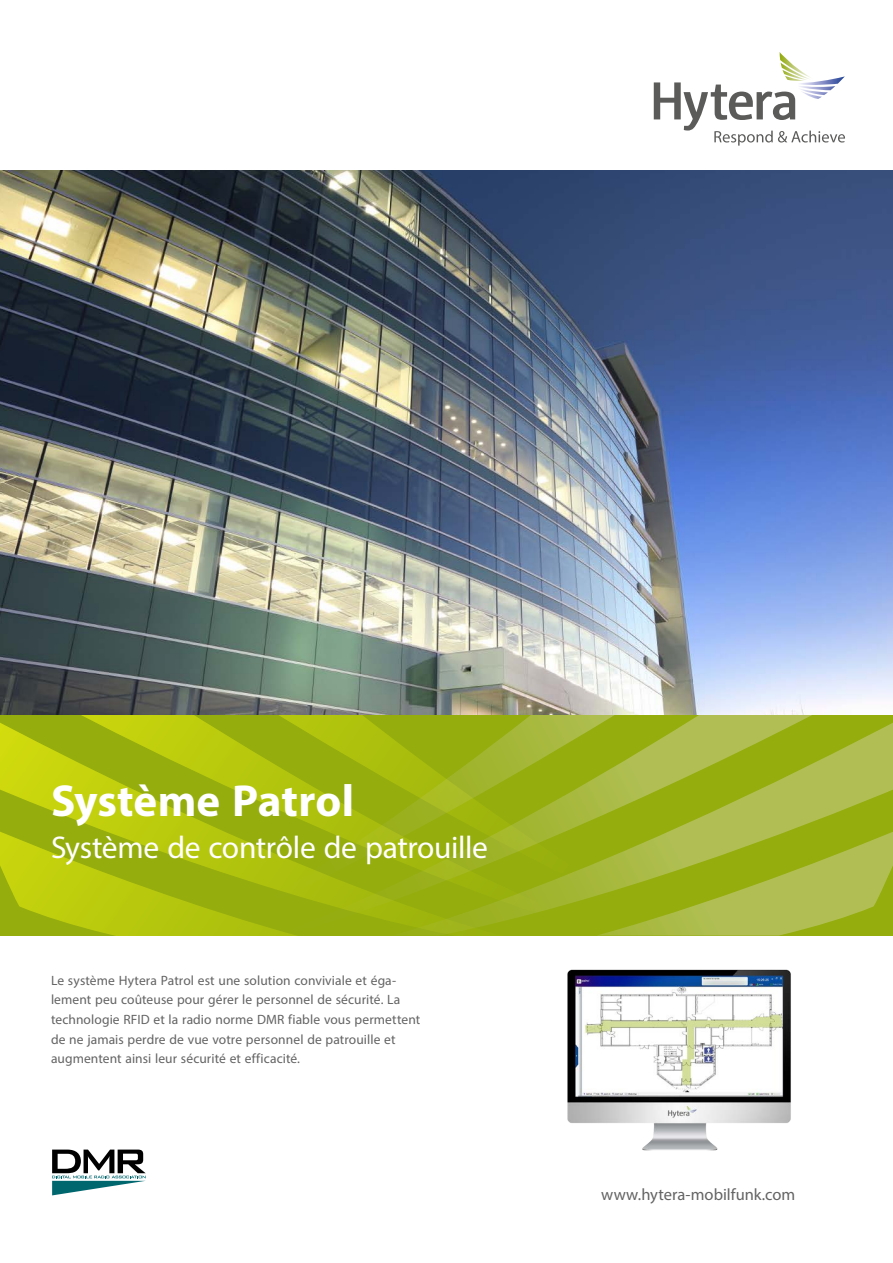
<style>
.page{position:relative;width:893px;height:1263px;background:#fff}
.page>*{position:absolute;margin:0;border:0;box-sizing:border-box;transform-origin:0 0}
.Titel_-_Headline_30p{font:700 45px "Myriad Pro";color:#fff}
.Titel_-_Subhead_21pt{font:31.5px "Myriad Pro";letter-spacing:-.01em;color:#fff}
.t1{font:16.5px "Myriad Pro";color:#646363}
.Text_-_Einleitung_9p{font:13.5px/19.5px "Myriad Pro";letter-spacing:.01em;color:#646363}
</style>
<div class="page">
<svg style="left:654px;top:52px;width:191px;height:94px"></svg>
<svg style="left:686px;top:714px;width:207px;height:221px;background:#a4b736"></svg>
<svg style="left:0;top:714px;width:686px;height:221px;background:#a2b715"></svg>
<img style="left:0;top:170px;width:893px;height:544px">
<svg style="left:52px;top:1149px;width:94px;height:46px"></svg>
<img style="left:567px;top:969px;width:224px;height:181px">
<p class="Titel_-_Headline_30p" style="left:51px;top:772px;width:305px">Système Patrol</p>
<p class="Titel_-_Subhead_21pt" style="left:51px;top:828px;width:438px">Système de contrôle de patrouille</p>
<p class="Text_-_Einleitung_9p" style="left:51px;top:970px;width:371px">Le système Hytera Patrol est une solution conviviale et éga&shy;lement peu coûteuse pour gérer le personnel de sécurité. La technologie RFID et la radio norme DMR fiable vous permettent de ne jamais perdre de vue votre personnel de patrouille et augmentent ainsi leur sécurité et efficacité.</p>
<p class="t1" style="left:601px;top:1184px;width:196px">www.hytera-mobilfunk.com</p>
</div>
